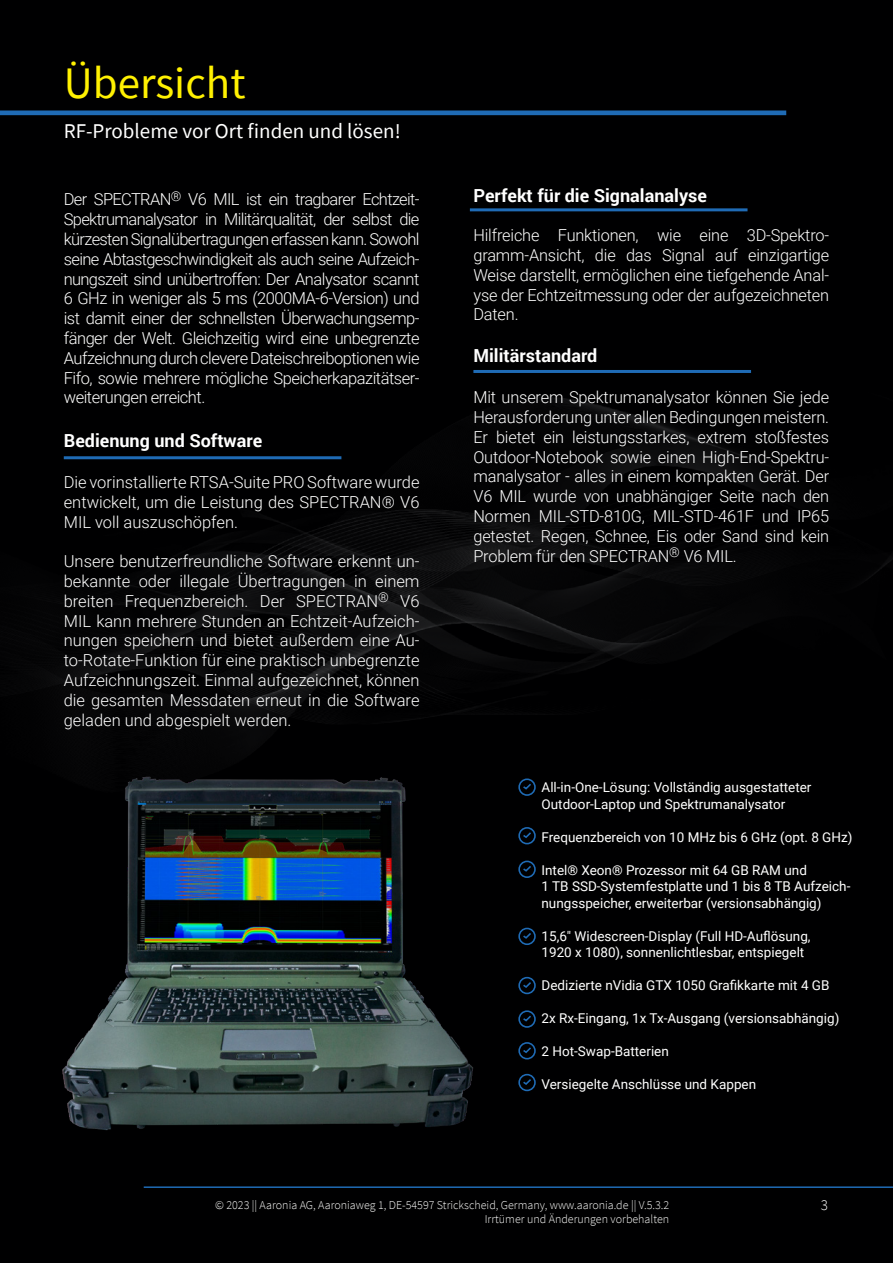
<style>
.page{position:relative;width:893px;height:1263px;background:#000001}
.page>*{position:absolute;margin:0;border:0;box-sizing:border-box;transform-origin:0 0}
.t1{font:45px "Source Sans Pro";color:#fff101}
.t2{font:21px "Source Sans Pro";color:#fff}
.t3{font:700 18px "Roboto";color:#fff}
.t4{font:300 16.5px/19.8px "Roboto";letter-spacing:-.01em;color:#fff;text-align:justify}
.t5{font:300 15px "Source Sans Pro";color:#fff}
.t6{font:13.5px/16.5px "Roboto";color:#fff}
.t7{font:300 12px "Source Sans Pro";color:#fff}
</style>
<div class="page">
<hr style="left:144px;top:1186px;width:749px;height:2px;background:#1f6bb5">
<img style="left:46px;top:208px;width:847px;height:783px">
<svg style="left:0;top:110px;width:786px;height:5px;background:#1b60a3"></svg>
<div style="left:518px;top:778px;width:18px;height:18px;border:2px solid #1f6bb5;border-radius:50%"></div>
<svg style="left:521px;top:782px;width:12px;height:9px"></svg>
<div style="left:518px;top:827px;width:18px;height:17px;border:2px solid #1f6bb5;border-radius:50%"></div>
<svg style="left:521px;top:830px;width:12px;height:9px"></svg>
<div style="left:518px;top:860px;width:18px;height:18px;border:2px solid #1f6bb5;border-radius:50%"></div>
<svg style="left:521px;top:864px;width:12px;height:9px"></svg>
<div style="left:518px;top:928px;width:18px;height:17px;border:2px solid #1f6bb5;border-radius:50%"></div>
<svg style="left:521px;top:931px;width:12px;height:9px"></svg>
<div style="left:518px;top:977px;width:18px;height:17px;border:2px solid #1f6bb5;border-radius:50%"></div>
<svg style="left:521px;top:980px;width:12px;height:9px"></svg>
<div style="left:518px;top:1010px;width:18px;height:18px;border:2px solid #1f6bb5;border-radius:50%"></div>
<svg style="left:521px;top:1014px;width:12px;height:8px"></svg>
<div style="left:518px;top:1042px;width:18px;height:17px;border:2px solid #1f6bb5;border-radius:50%"></div>
<svg style="left:521px;top:1046px;width:12px;height:8px"></svg>
<div style="left:518px;top:1074px;width:18px;height:17px;border:2px solid #1f6bb5;border-radius:50%"></div>
<svg style="left:521px;top:1077px;width:12px;height:9px"></svg>
<div style="left:470px;top:208px;width:277px;height:3px;border:2px solid #1f6bb5"></div>
<div style="left:473px;top:370px;width:278px;height:3px;border:2px solid #1f6bb5"></div>
<div style="left:64px;top:456px;width:277px;height:3px;border:2px solid #1f6bb5"></div>
<img style="left:46px;top:763px;width:440px;height:368px">
<p class="t1" style="left:64px;top:54px;width:183px">Übersicht</p>
<p class="t2" style="left:64px;top:118px;width:338px">RF-Probleme vor Ort finden und lösen!</p>
<p class="t4" style="left:64px;top:189px;width:357px">Der SPECTRAN<sup>®</sup> V6 MIL ist ein tragbarer Echtzeit-Spektrumanalysator in Militärqualität, der selbst die kürzesten Signalübertragungen erfassen kann. Sowohl seine Abtastgeschwindigkeit als auch seine Aufzeich&shy;nungszeit sind unübertroffen: Der Analysator scannt 6 GHz in weniger als 5 ms (2000MA-6-Version) und ist damit einer der schnellsten Überwachungsemp&shy;fänger der Welt. Gleichzeitig wird eine unbegrenzte Aufzeichnung durch clevere Dateischreiboptionen wie Fifo, sowie mehrere mögliche Speicherkapazitätser&shy;weiterungen erreicht.</p>
<p class="t3" style="left:64px;top:427px;width:200px">Bedienung und Software</p>
<p class="t4" style="left:64px;top:472px;width:357px">Die vorinstallierte RTSA-Suite PRO Software wurde entwickelt, um die Leistung des SPECTRAN® V6<br>MIL voll auszuschöpfen.</p>
<p class="t4" style="left:64px;top:551px;width:357px">Unsere benutzerfreundliche Software erkennt un&shy;bekannte oder illegale Übertragungen in einem breiten Frequenzbereich. Der SPECTRAN<sup>®</sup> V6<br>MIL kann mehrere Stunden an Echtzeit-Aufzeich&shy;nungen speichern und bietet außerdem eine Au&shy;to-Rotate-Funktion für eine praktisch unbegrenzte Aufzeichnungszeit. Einmal aufgezeichnet, können die gesamten Messdaten erneut in die Software geladen und abgespielt werden.</p>
<p class="t3" style="left:473px;top:183px;width:235px">Perfekt für die Signalanalyse</p>
<p class="t4" style="left:473px;top:225px;width:357px">Hilfreiche Funktionen, wie eine 3D-Spektro&shy;gramm-Ansicht, die das Signal auf einzigartige Weise darstellt, ermöglichen eine tiefgehende Anal&shy;yse der Echtzeitmessung oder der aufgezeichneten Daten.</p>
<p class="t3" style="left:473px;top:343px;width:126px">Militärstandard</p>
<p class="t4" style="left:473px;top:387px;width:357px">Mit unserem Spektrumanalysator können Sie jede Herausforderung unter allen Bedingungen meistern.<br>Er bietet ein leistungsstarkes, extrem stoßfestes Outdoor-Notebook sowie einen High-End-Spektru&shy;manalysator - alles in einem kompakten Gerät. Der V6 MIL wurde von unabhängiger Seite nach den Normen MIL-STD-810G, MIL-STD-461F und IP65 getestet. Regen, Schnee, Eis oder Sand sind kein Problem für den SPECTRAN<sup>®</sup> V6 MIL.</p>
<p class="t6" style="left:541px;top:779px;width:271px">All-in-One-Lösung: Vollständig ausgestatteter<br>Outdoor-Laptop und Spektrumanalysator</p>
<p class="t6" style="left:541px;top:828px;width:312px">Frequenzbereich von 10 MHz bis 6 GHz (opt. 8 GHz)</p>
<p class="t6" style="left:541px;top:861px;width:267px">Intel® Xeon® Prozessor mit 64 GB RAM und</p>
<p class="t6" style="left:541px;top:878px;width:310px">1 TB SSD-Systemfestplatte und 1 bis 8 TB Aufzeich&shy;nungsspeicher, erweiterbar (versionsabhängig)</p>
<p class="t6" style="left:541px;top:927px;width:271px">15,6" Widescreen-Display (Full HD-Auflösung,</p>
<p class="t6" style="left:541px;top:944px;width:264px">1920 x 1080), sonnenlichtlesbar, entspiegelt</p>
<p class="t6" style="left:541px;top:977px;width:289px">Dedizierte nVidia GTX 1050 Grafikkarte mit 4 GB</p>
<p class="t6" style="left:541px;top:1010px;width:299px">2x Rx-Eingang, 1x Tx-Ausgang (versionsabhängig)</p>
<p class="t6" style="left:541px;top:1043px;width:129px">2 Hot-Swap-Batterien</p>
<p class="t6" style="left:541px;top:1076px;width:216px">Versiegelte Anschlüsse und Kappen</p>
<p class="t7" style="left:215px;top:1197px;width:456px">© 2023 || Aaronia AG, Aaroniaweg 1, DE-54597 Strickscheid, Germany, www.aaronia.de || V.5.3.2</p>
<p class="t5" style="left:821px;top:1196px;width:9px">3</p>
<p class="t7" style="left:485px;top:1212px;width:186px">Irrtümer und Änderungen vorbehalten</p>
</div>
